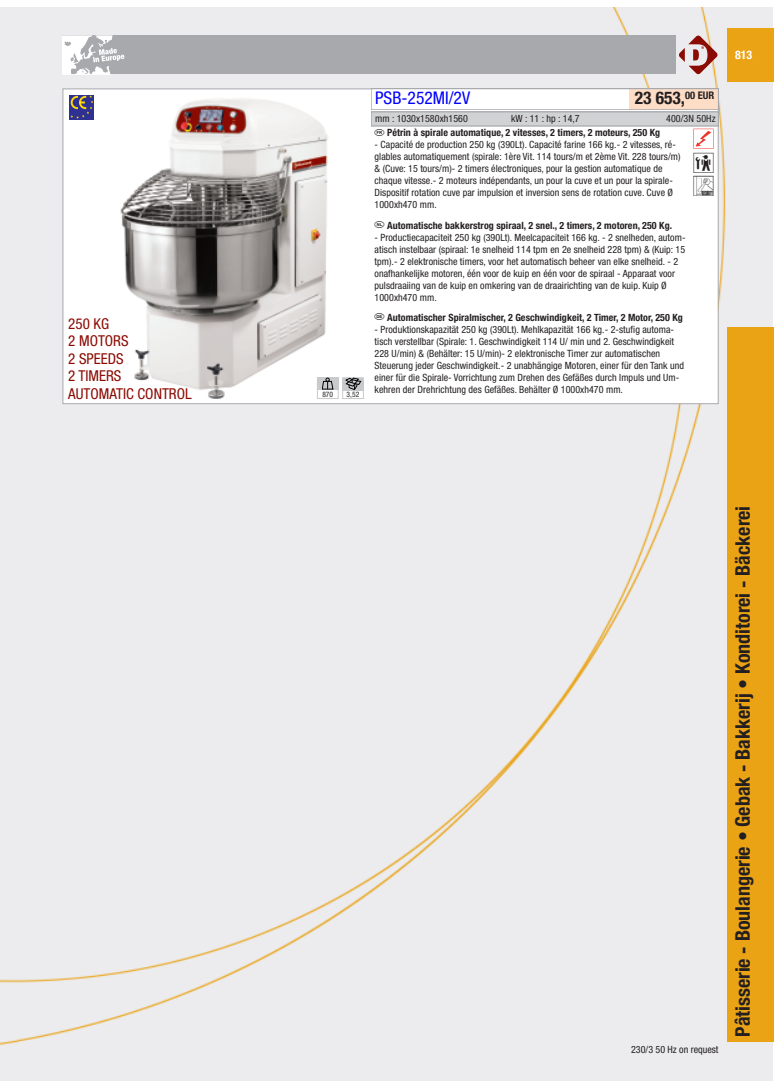
<style>
.page{position:relative;width:780px;height:1088px;background:#fff}
.page>*{position:absolute;margin:0;border:0;box-sizing:border-box;transform-origin:0 0}
.t1{font:28.75px/23.8px "Pictosnew";color:#231f20}
.t2{font:700 condensed 20px "Helvetica Neue";color:#231f20}
.t3{font:condensed 17.5px "Helvetica Neue";color:#00f}
.t4{font:700 condensed 17.5px "Helvetica Neue";color:#231f20}
.t5{font:condensed 15px "Helvetica Neue";color:#8b0a02}
.t6{font:700 condensed 11.88px "Helvetica Neue";color:#fff}
.t7{font:condensed 10px/12px "Helvetica Neue";letter-spacing:.005em;color:#231f20}
.t8{font:700 condensed 10px "Helvetica Neue";letter-spacing:.005em;color:#231f20}
.t9{font:condensed 7.5px "Helvetica Neue";color:#231f20}
</style>
<div class="page">
<div style="left:18px;top:7px;width:754px;height:1074px;background:#ececee"></div>
<div style="left:727px;top:28px;width:46px;height:53px;background:#eaa315"></div>
<div style="left:727px;top:327px;width:46px;height:715px;background:#eaa315"></div>
<div style="left:62px;top:35px;width:113px;height:39px;background:#a8a9ad"></div>
<svg style="left:62px;top:35px;width:62px;height:39px"></svg>
<svg style="left:679px;top:36px;width:38px;height:38px"></svg>
<div style="left:133px;top:35px;width:542px;height:39px;background:#a8a9ad"></div>
<div style="left:0;top:7px;width:18px;height:1074px;background:#ececee"></div>
<div style="left:63px;top:89px;width:654px;height:314px;background:#fff"></div>
<div style="left:371px;top:112px;width:346px;height:13px;background:#d1d2d4"></div>
<div style="left:371px;top:112px;width:347px;height:14px;border:1px solid #a8a9ad"></div>
<img style="left:120px;top:98px;width:219px;height:301px">
<svg style="left:693px;top:129px;width:20px;height:20px"></svg>
<div style="left:342px;top:377px;width:22px;height:22px;border:1px solid #c9cacc"></div>
<div style="left:318px;top:378px;width:20px;height:20px;background:#fff"></div>
<div style="left:317px;top:377px;width:21px;height:22px;border:1px solid #c9cacc"></div>
<div style="left:317px;top:378px;width:21px;height:12px;background:#c9cacc"></div>
<svg style="left:322px;top:378px;width:11px;height:11px"></svg>
<div style="left:342px;top:378px;width:21px;height:12px;background:#c9cacc"></div>
<svg style="left:345px;top:378px;width:16px;height:12px"></svg>
<div style="left:629px;top:89px;width:88px;height:20px;background:#fdddc6"></div>
<div style="left:371px;top:89px;width:347px;height:21px;border:1px solid #a8a9ad"></div>
<div style="left:69px;top:95px;width:25px;height:24px;background:#2e3092"></div>
<svg style="left:70px;top:95px;width:23px;height:24px"></svg>
<h3 class="t5" style="left:68px;top:318px;width:42px">250 KG</h3>
<h3 class="t5" style="left:68px;top:336px;width:62px">2 MOTORS</h3>
<h3 class="t5" style="left:68px;top:353px;width:57px">2 SPEEDS</h3>
<h3 class="t5" style="left:68px;top:371px;width:55px">2 TIMERS</h3>
<h3 class="t5" style="left:68px;top:388px;width:125px">AUTOMATIC CONTROL</h3>
<p class="t9" style="left:322px;top:391px;width:12px">870</p>
<p class="t9" style="left:346px;top:391px;width:14px">3,52</p>
<h3 class="t3" style="left:375px;top:91px;width:96px">PSB-252MI/2V</h3>
<h3 class="t4" style="left:634px;top:91px;width:81px">23 653,<sup>00</sup> <sup>EUR</sup></h3>
<p class="t7" style="left:375px;top:113px;width:94px">mm : 1030x1580xh1560</p>
<p class="t7" style="left:511px;top:113px;width:70px">kW : 11 : hp : 14,7</p>
<p class="t7" style="left:666px;top:113px;width:51px">400/3N 50Hz</p>
<h1 class="t1" style="left:693px;top:151px;width:23px">3<br>Y</h1>
<p class="t8" style="left:374px;top:129px;width:287px"><sup>F</sup> Pétrin à spirale automatique, 2 vitesses, 2 timers, 2 moteurs, 250 Kg</p>
<p class="t7" style="left:374px;top:140px;width:307px">- Capacité de production 250 kg (390Lt). Capacité farine 166 kg.- 2 vitesses, ré&shy;glables automatiquement (spirale: 1ère Vit. 114 tours/m et 2ème Vit. 228 tours/m) &amp; (Cuve: 15 tours/m)- 2 timers électroniques, pour la gestion automatique de chaque vitesse.- 2 moteurs indépendants, un pour la cuve et un pour la spirale-Dispositif rotation cuve par impulsion et inversion sens de rotation cuve. Cuve Ø 1000xh470 mm.</p>
<p class="t8" style="left:374px;top:221px;width:299px"><sup>N</sup> Automatische bakkerstrog spiraal, 2 snel., 2 timers, 2 motoren, 250 Kg.</p>
<p class="t7" style="left:374px;top:232px;width:312px">- Productiecapaciteit 250 kg (390Lt). Meelcapaciteit 166 kg. - 2 snelheden, autom&shy;atisch instelbaar (spiraal: 1e snelheid 114 tpm en 2e snelheid 228 tpm) &amp; (Kuip: 15 tpm).- 2 elektronische timers, voor het automatisch beheer van elke snelheid. - 2 onafhankelijke motoren, één voor de kuip en één voor de spiraal - Apparaat voor pulsdraaiing van de kuip en omkering van de draairichting van de kuip. Kuip Ø 1000xh470 mm.</p>
<p class="t8" style="left:374px;top:313px;width:309px"><sup>D</sup> Automatischer Spiralmischer, 2 Geschwindigkeit, 2 Timer, 2 Motor, 250 Kg</p>
<p class="t7" style="left:374px;top:324px;width:311px">- Produktionskapazität 250 kg (390Lt). Mehlkapazität 166 kg.- 2-stufig automa&shy;tisch verstellbar (Spirale: 1. Geschwindigkeit 114 U/ min und 2. Geschwindigkeit 228 U/min) &amp; (Behälter: 15 U/min)- 2 elektronische Timer zur automatischen Steuerung jeder Geschwindigkeit.- 2 unabhängige Motoren, einer für den Tank und einer für die Spirale- Vorrichtung zum Drehen des Gefäßes durch Impuls und Um&shy;kehren der Drehrichtung des Gefäßes. Behälter Ø 1000xh470 mm.</p>
<p class="t6" style="left:735px;top:50px;width:19px">813</p>
<p class="t7" style="left:631px;top:1044px;width:89px">230/3 50 Hz on request</p>
<h2 class="t2" style="left:730px;top:1037px;width:532px;rotate:-90deg">Pâtisserie - Boulangerie • Gebak - Bakkerij • Konditorei - Bäckerei</h2>
</div>
